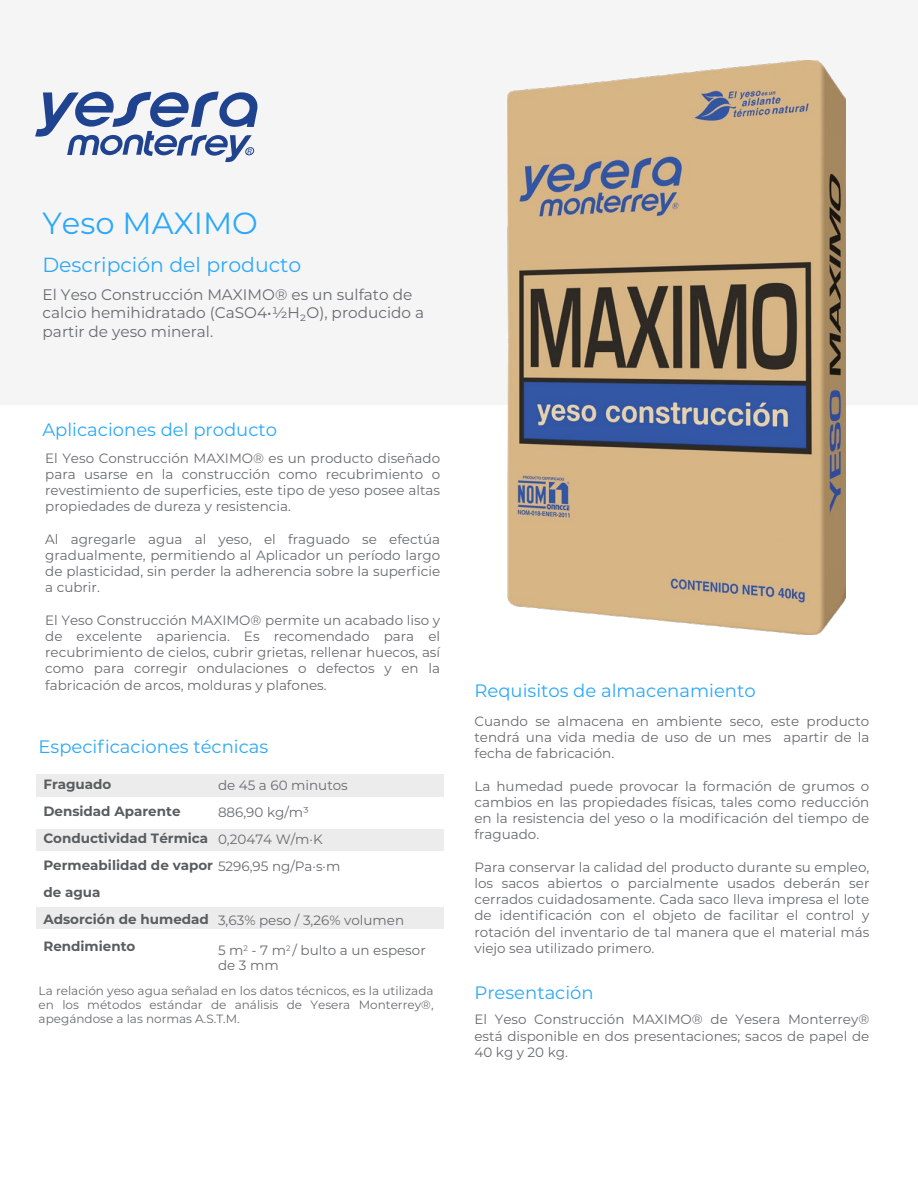
<style>
.page{position:relative;width:918px;height:1188px;background:#fff}
.page>*{position:absolute;margin:0;border:0;box-sizing:border-box;transform-origin:0 0}
.t1{font:30.6px "Montserrat";color:#2ba8fa}
.t2{font:20.4px "Montserrat";color:#2ba8fa}
.t3{font:18px "Montserrat";color:#2ba8fa}
.t4{font:15.3px/18.3px "Montserrat";color:#676b6d}
.t5{font:13.5px/16.2px "Montserrat";color:#676b6d;text-align:justify}
.t6{font:13.5px/27px "Montserrat";color:#686c6d}
.t7{font:700 13.5px/27px "Montserrat";color:#595d5f}
.t8{font:12px/14.4px "Montserrat";color:#686c6d;text-align:justify}
.t9{font:italic 7.2px "Myriad Pro";color:#20438f;scale:1.22 1}
</style>
<div class="page">
<div style="left:0;top:0;width:918px;height:405px;background:#f5f5f5"></div>
<svg style="left:35px;top:91px;width:224px;height:71px"></svg>
<img style="left:507px;top:61px;width:339px;height:573px">
<div style="left:756px;top:475px;width:56px;height:63px;background:#d7b585"></div>
<p class="t9" style="left:247px;top:147px;width:7px">R</p>
<h1 class="t1" style="left:42px;top:202px;width:217px">Yeso MAXIMO</h1>
<h2 class="t2" style="left:42px;top:250px;width:260px">Descripción del producto</h2>
<p class="t4" style="left:43px;top:285px;width:383px">El Yeso Construcción MAXIMO® es un sulfato de calcio hemihidratado (CaSO4•½H2O), producido a partir de yeso mineral.</p>
<h3 class="t3" style="left:42px;top:417px;width:236px">Aplicaciones del producto</h3>
<p class="t5" style="left:45px;top:449px;width:396px">El Yeso Construcción MAXIMO® es un producto diseñado para usarse en la construcción como recubrimiento o revestimiento de superficies, este tipo de yeso posee altas propiedades de dureza y resistencia.</p>
<p class="t5" style="left:45px;top:530px;width:396px">Al agregarle agua al yeso, el fraguado se efectúa gradualmente, permitiendo al Aplicador un período largo de plasticidad, sin perder la adherencia sobre la superficie a cubrir.</p>
<p class="t5" style="left:45px;top:611px;width:396px">El Yeso Construcción MAXIMO® permite un acabado liso y de excelente apariencia. Es recomendado para el recubrimiento de cielos, cubrir grietas, rellenar huecos, así como para corregir ondulaciones o defectos y en la fabricación de arcos, molduras y plafones.</p>
<h3 class="t3" style="left:39px;top:735px;width:231px">Especificaciones técnicas</h3>
<p class="t7" style="left:43px;top:770px;width:171px">Fraguado<br>Densidad Aparente<br>Conductividad Térmica<br>Permeabilidad de vapor de agua<br>Adsorción de humedad<br>Rendimiento</p>
<p class="t6" style="left:218px;top:771px;width:131px">de 45 a 60 minutos<br>886,90 kg/m³<br>0,20474 W/m·K<br>5296,95 ng/Pa·s·m</p>
<p class="t6" style="left:218px;top:906px;width:188px">3,63% peso / 3,26% volumen</p>
<p class="t6" style="left:218px;top:942px;width:209px;line-height:15px">5 m<sup>2</sup> - 7 m<sup>2</sup> / bulto a un espesor de 3 mm</p>
<p class="t8" style="left:39px;top:983px;width:396px">La relación yeso agua señalad en los datos técnicos, es la utilizada en los métodos estándar de análisis de Yesera Monterrey®, apegándose a las normas A.S.T.M.</p>
<h3 class="t3" style="left:474px;top:678px;width:283px">Requisitos de almacenamiento</h3>
<p class="t5" style="left:475px;top:713px;width:396px">Cuando se almacena en ambiente seco, este producto tendrá una vida media de uso de un mes apartir de la fecha de fabricación.</p>
<p class="t5" style="left:475px;top:777px;width:396px">La humedad puede provocar la formación de grumos o cambios en las propiedades físicas, tales como reducción en la resistencia del yeso o la modificación del tiempo de fraguado.</p>
<p class="t5" style="left:475px;top:858px;width:396px">Para conservar la calidad del producto durante su empleo, los sacos abiertos o parcialmente usados deberán ser cerrados cuidadosamente. Cada saco lleva impresa el lote de identificación con el objeto de facilitar el control y rotación del inventario de tal manera que el material más viejo sea utilizado primero.</p>
<h3 class="t3" style="left:474px;top:981px;width:121px">Presentación</h3>
<p class="t5" style="left:474px;top:1011px;width:396px">El Yeso Construcción MAXIMO® de Yesera Monterrey® está disponible en dos presentaciones; sacos de papel de 40 kg y 20 kg.</p>
</div>
